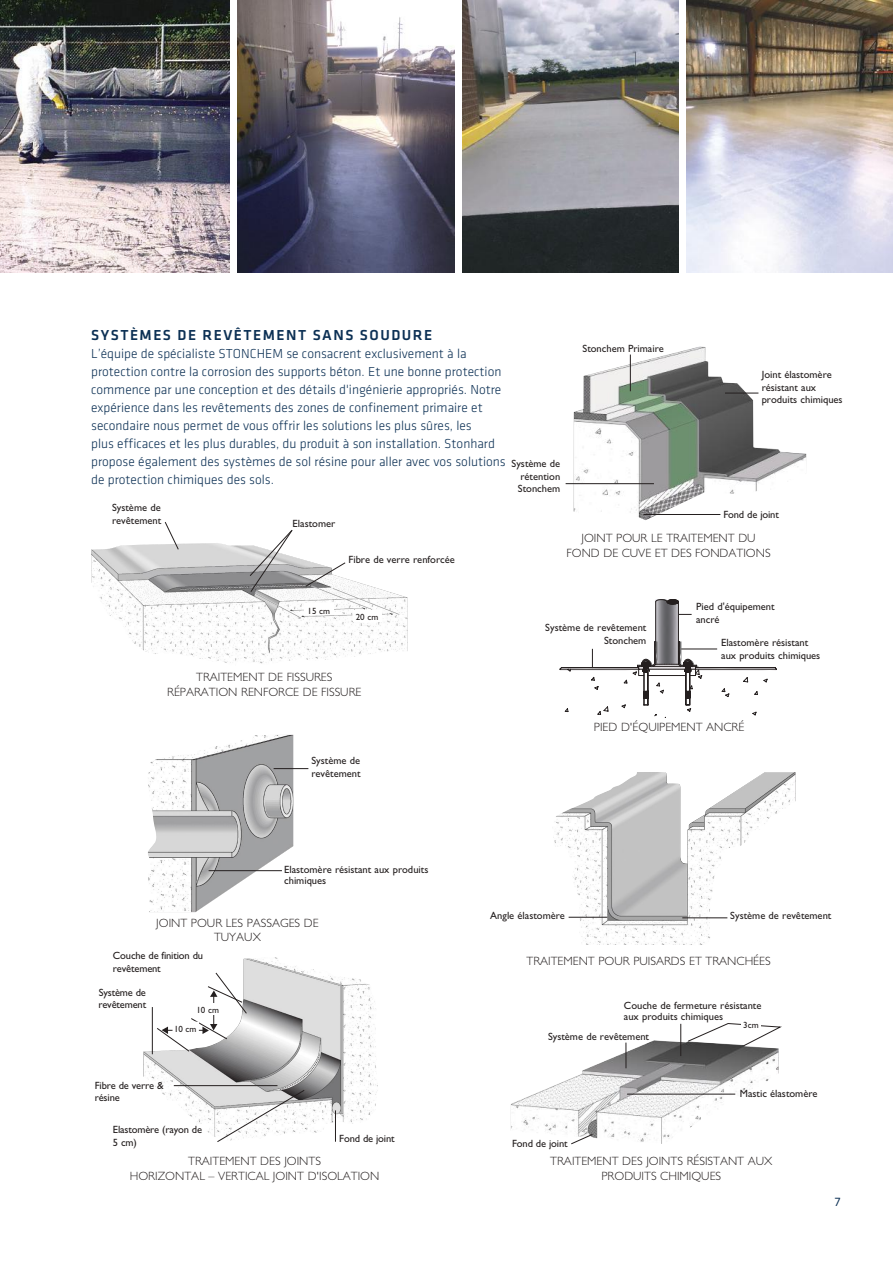
<style>
.page{position:relative;width:893px;height:1263px;background:#fff}
.page>*{position:absolute;margin:0;border:0;box-sizing:border-box;transform-origin:0 0}
.t1{font:500 15px "Klavika";letter-spacing:.1em;color:#0c3054}
.t2{font:300 13.5px/18px "Klavika";color:#0c3054}
.t3{font:12.75px "Klavika";color:#0c3054}
.t4{font:300 12px/14.4px "Gill Sans Std";color:#241f1f;text-align:center}
.t5{font:10.5px/12.6px "Gill Sans Std";color:#241f1f}
.t6{font:9px/19.2px "Gill Sans Std";color:#241f1f}
</style>
<div class="page">
<img style="left:0;top:0;width:229px;height:273px">
<img style="left:237px;top:0;width:217px;height:273px">
<img style="left:462px;top:0;width:217px;height:273px">
<img style="left:687px;top:0;width:206px;height:273px">
<img style="left:148px;top:735px;width:145px;height:177px">
<hr style="left:274px;top:768px;width:34px;height:1px;background:#241f1f">
<hr style="left:209px;top:870px;width:73px;height:1px;background:#241f1f">
<img style="left:553px;top:772px;width:243px;height:173px">
<hr style="left:569px;top:917px;width:38px;height:1px;background:#241f1f">
<hr style="left:682px;top:917px;width:45px;height:1px;background:#241f1f">
<img style="left:574px;top:346px;width:232px;height:174px">
<hr style="left:566px;top:483px;width:88px;height:1px;background:#241f1f">
<hr style="left:630px;top:355px;width:1px;height:36px;background:#241f1f">
<hr style="left:725px;top:393px;width:33px;height:1px;background:#241f1f">
<hr style="left:643px;top:514px;width:77px;height:1px;background:#241f1f">
<img style="left:91px;top:543px;width:316px;height:121px">
<svg style="left:164px;top:522px;width:15px;height:28px"></svg>
<svg style="left:305px;top:562px;width:41px;height:25px"></svg>
<svg style="left:249px;top:530px;width:44px;height:63px"></svg>
<div style="left:352px;top:610px;width:29px;height:12px;background:#fff"></div>
<div style="left:304px;top:603px;width:30px;height:12px;background:#fff"></div>
<img style="left:143px;top:957px;width:235px;height:180px">
<hr style="left:174px;top:1085px;width:103px;height:1px;background:#241f1f">
<hr style="left:335px;top:1110px;width:1px;height:32px;background:#241f1f">
<hr style="left:152px;top:1007px;width:1px;height:47px;background:#241f1f">
<svg style="left:216px;top:1089px;width:89px;height:53px"></svg>
<svg style="left:156px;top:972px;width:91px;height:80px"></svg>
<svg style="left:559px;top:599px;width:218px;height:119px"></svg>
<img style="left:511px;top:1040px;width:268px;height:104px">
<hr style="left:680px;top:1024px;width:1px;height:32px;background:#241f1f">
<hr style="left:627px;top:1094px;width:108px;height:1px;background:#241f1f">
<svg style="left:626px;top:1042px;width:1px;height:26px"></svg>
<svg style="left:570px;top:1133px;width:23px;height:12px"></svg>
<svg style="left:687px;top:1023px;width:95px;height:24px"></svg>
<div style="left:741px;top:1020px;width:20px;height:12px;background:#fff"></div>
<h1 class="t1" style="left:91px;top:325px;width:343px">SYSTÈMES DE REVÊTEMENT SANS SOUDURE</h1>
<p class="t2" style="left:91px;top:345px;width:416px">L’équipe de spécialiste STONCHEM se consacrent exclusivement à la protection contre la corrosion des supports béton. Et une bonne protection commence par une conception et des détails d'ingénierie appropriés. Notre expérience dans les revêtements des zones de confinement primaire et secondaire nous permet de vous offrir les solutions les plus sûres, les<br>plus efficaces et les plus durables, du produit à son installation. Stonhard propose également des systèmes de sol résine pour aller avec vos solutions de protection chimiques des sols.</p>
<p class="t5" style="left:518px;top:457px;width:44px;text-align:justify;text-indent:-6px">Système de rétention Stonchem</p>
<p class="t5" style="left:582px;top:342px;width:83px">Stonchem Primaire</p>
<p class="t5" style="left:762px;top:368px;width:82px">Joint élastomère résistant aux produits chimiques</p>
<p class="t5" style="left:112px;top:501px;width:51px">Système de revêtement</p>
<p class="t5" style="left:293px;top:518px;width:44px">Elastomer</p>
<p class="t5" style="left:348px;top:553px;width:108px">Fibre de verre renforcée</p>
<p class="t6" style="left:308px;top:601px;width:24px">15 cm</p>
<p class="t6" style="left:356px;top:608px;width:24px">20 cm</p>
<p class="t4" style="left:167px;top:670px;width:196px">TRAITEMENT DE FISSURES<br>RÉPARATION RENFORCE DE FISSURE</p>
<p class="t5" style="left:311px;top:754px;width:51px">Système de revêtement</p>
<p class="t5" style="left:284px;top:865px;width:146px;line-height:10.5px">Elastomère résistant aux produits chimiques</p>
<p class="t4" style="left:156px;top:915px;width:164px">JOINT POUR LES PASSAGES DE<br>TUYAUX</p>
<p class="t5" style="left:113px;top:950px;width:92px">Couche de finition du revêtement</p>
<p class="t5" style="left:98px;top:986px;width:49px">Système de revêtement</p>
<p class="t6" style="left:174px;top:1000px;width:47px;text-indent:22px">10 cm<br>10 cm</p>
<p class="t5" style="left:95px;top:1079px;width:70px">Fibre de verre &amp; résine</p>
<p class="t5" style="left:113px;top:1123px;width:91px">Elastomère (rayon de<br>5 cm)</p>
<p class="t5" style="left:339px;top:1132px;width:57px">Fond de joint</p>
<p class="t4" style="left:130px;top:1154px;width:251px">TRAITEMENT DES JOINTS<br>HORIZONTAL – VERTICAL JOINT D'ISOLATION</p>
<p class="t5" style="left:723px;top:508px;width:57px">Fond de joint</p>
<p class="t4" style="left:567px;top:531px;width:206px">JOINT POUR LE TRAITEMENT DU<br>FOND DE CUVE ET DES FONDATIONS</p>
<p class="t5" style="left:545px;top:621px;width:103px;text-align:right">Système de revêtement<br>Stonchem</p>
<p class="t5" style="left:696px;top:601px;width:80px">Pied d'équipement ancré</p>
<p class="t5" style="left:721px;top:636px;width:101px">Elastomère résistant aux produits chimiques</p>
<p class="t4" style="left:594px;top:719px;width:152px">PIED D'ÉQUIPEMENT ANCRÉ</p>
<p class="t5" style="left:490px;top:909px;width:76px">Angle élastomère</p>
<p class="t5" style="left:730px;top:909px;width:103px">Système de revêtement</p>
<p class="t4" style="left:526px;top:954px;width:246px">TRAITEMENT POUR PUISARDS ET TRANCHÉES</p>
<p class="t5" style="left:624px;top:1000px;width:139px;line-height:10.5px">Couche de fermeture résistante aux produits chimiques</p>
<p class="t5" style="left:548px;top:1030px;width:103px">Système de revêtement</p>
<p class="t6" style="left:743px;top:1015px;width:17px">3cm</p>
<p class="t5" style="left:512px;top:1137px;width:57px">Fond de joint</p>
<p class="t5" style="left:740px;top:1087px;width:79px">Mastic élastomère</p>
<p class="t4" style="left:550px;top:1154px;width:224px">TRAITEMENT DES JOINTS RÉSISTANT AUX<br>PRODUITS CHIMIQUES</p>
<p class="t3" style="left:835px;top:1193px;width:7px">7</p>
</div>
